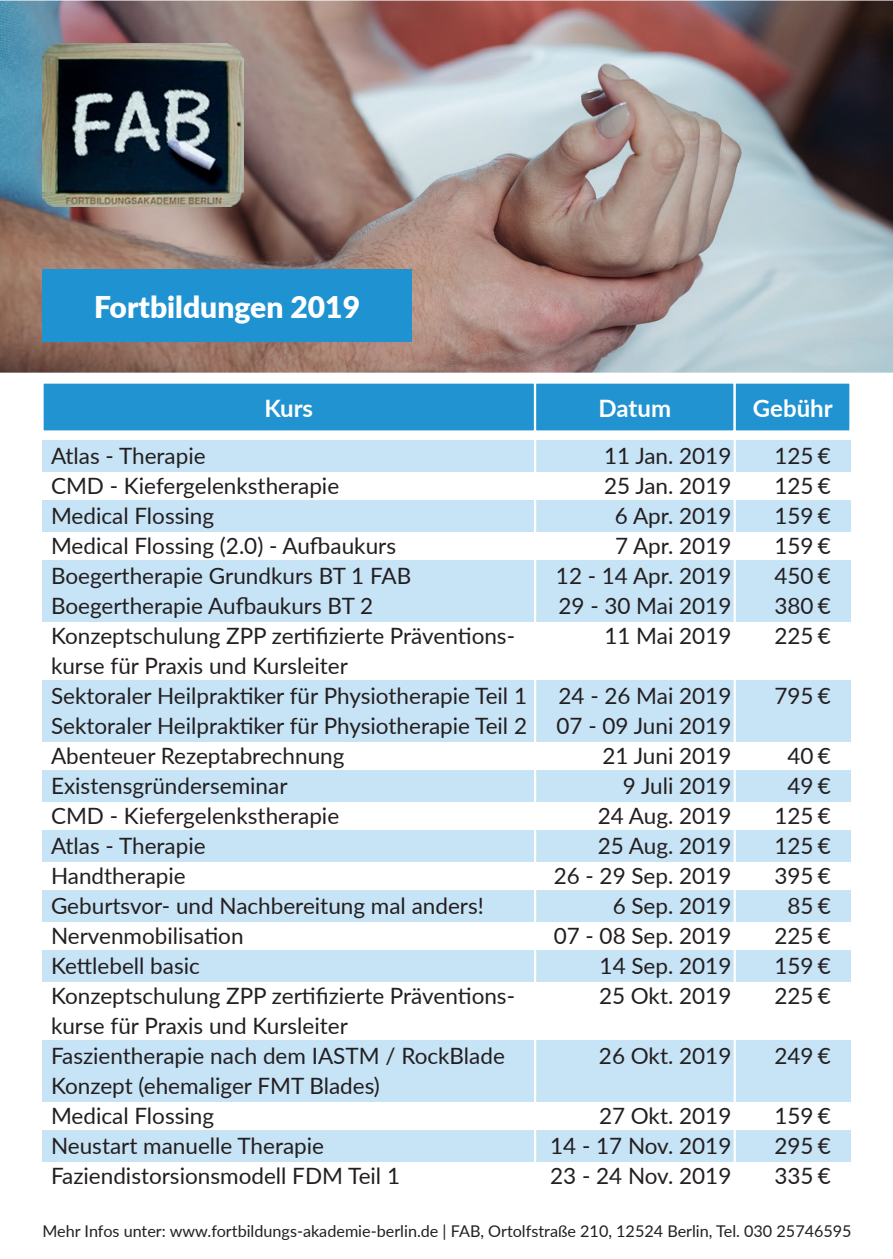
<style>
.page{position:relative;width:893px;height:1259px;background:#fff}
.page>*{position:absolute;margin:0;border:0;box-sizing:border-box;transform-origin:0 0}
.t1{font:900 30px "Lato";color:#fff}
.t2{font:700 24px "Lato";color:#fff}
.t3{font:22.5px/30px "Lato";color:#231f20}
.t4{font:16.2px "Lato";color:#231f20}
</style>
<div class="page">
<img style="left:0;top:1px;width:893px;height:372px">
<img style="left:43px;top:43px;width:200px;height:164px">
<div style="left:43px;top:269px;width:369px;height:72px;background:#1f93d1"></div>
<div style="left:43px;top:383px;width:807px;height:48px;background:#2193d1"></div>
<div style="left:43px;top:440px;width:493px;height:31px;background:#c7e3f6"></div>
<div style="left:536px;top:440px;width:200px;height:31px;background:#c7e3f6"></div>
<div style="left:813px;top:440px;width:37px;height:31px;background:#c7e3f6"></div>
<div style="left:736px;top:440px;width:77px;height:31px;background:#c7e3f6"></div>
<div style="left:43px;top:500px;width:493px;height:31px;background:#c7e3f6"></div>
<div style="left:536px;top:500px;width:200px;height:31px;background:#c7e3f6"></div>
<div style="left:813px;top:500px;width:37px;height:31px;background:#c7e3f6"></div>
<div style="left:736px;top:500px;width:77px;height:31px;background:#c7e3f6"></div>
<div style="left:43px;top:560px;width:493px;height:31px;background:#c7e3f6"></div>
<div style="left:536px;top:560px;width:200px;height:31px;background:#c7e3f6"></div>
<div style="left:813px;top:560px;width:37px;height:31px;background:#c7e3f6"></div>
<div style="left:736px;top:560px;width:77px;height:31px;background:#c7e3f6"></div>
<div style="left:43px;top:590px;width:493px;height:31px;background:#c7e3f6"></div>
<div style="left:536px;top:590px;width:200px;height:31px;background:#c7e3f6"></div>
<div style="left:813px;top:590px;width:37px;height:31px;background:#c7e3f6"></div>
<div style="left:736px;top:590px;width:77px;height:31px;background:#c7e3f6"></div>
<div style="left:43px;top:680px;width:493px;height:31px;background:#c7e3f6"></div>
<div style="left:536px;top:680px;width:200px;height:31px;background:#c7e3f6"></div>
<div style="left:813px;top:680px;width:37px;height:61px;background:#c7e3f6"></div>
<div style="left:736px;top:680px;width:77px;height:61px;background:#c7e3f6"></div>
<div style="left:43px;top:710px;width:493px;height:31px;background:#c7e3f6"></div>
<div style="left:536px;top:710px;width:200px;height:31px;background:#c7e3f6"></div>
<div style="left:43px;top:770px;width:493px;height:31px;background:#c7e3f6"></div>
<div style="left:536px;top:770px;width:200px;height:31px;background:#c7e3f6"></div>
<div style="left:813px;top:770px;width:37px;height:31px;background:#c7e3f6"></div>
<div style="left:736px;top:770px;width:77px;height:31px;background:#c7e3f6"></div>
<div style="left:43px;top:830px;width:493px;height:31px;background:#c7e3f6"></div>
<div style="left:536px;top:830px;width:200px;height:31px;background:#c7e3f6"></div>
<div style="left:813px;top:830px;width:37px;height:31px;background:#c7e3f6"></div>
<div style="left:736px;top:830px;width:77px;height:31px;background:#c7e3f6"></div>
<div style="left:43px;top:890px;width:493px;height:31px;background:#c7e3f6"></div>
<div style="left:43px;top:950px;width:493px;height:31px;background:#c7e3f6"></div>
<div style="left:536px;top:890px;width:200px;height:31px;background:#c7e3f6"></div>
<div style="left:536px;top:950px;width:200px;height:31px;background:#c7e3f6"></div>
<div style="left:813px;top:890px;width:37px;height:31px;background:#c7e3f6"></div>
<div style="left:813px;top:950px;width:37px;height:31px;background:#c7e3f6"></div>
<div style="left:736px;top:890px;width:77px;height:31px;background:#c7e3f6"></div>
<div style="left:736px;top:950px;width:77px;height:31px;background:#c7e3f6"></div>
<div style="left:43px;top:1040px;width:493px;height:61px;background:#c7e3f6"></div>
<div style="left:536px;top:1040px;width:200px;height:61px;background:#c7e3f6"></div>
<div style="left:813px;top:1040px;width:37px;height:61px;background:#c7e3f6"></div>
<div style="left:736px;top:1040px;width:77px;height:61px;background:#c7e3f6"></div>
<div style="left:43px;top:1130px;width:493px;height:31px;background:#c7e3f6"></div>
<div style="left:536px;top:1130px;width:200px;height:31px;background:#c7e3f6"></div>
<div style="left:813px;top:1130px;width:37px;height:31px;background:#c7e3f6"></div>
<div style="left:736px;top:1130px;width:77px;height:31px;background:#c7e3f6"></div>
<hr style="left:534px;top:430px;width:2px;height:773px;background:#fff">
<hr style="left:734px;top:430px;width:2px;height:773px;background:#fff">
<h1 class="t1" style="left:94px;top:284px;width:268px">Fortbildungen 2019</h1>
<p class="t2" style="left:264px;top:390px;width:50px">Kurs</p>
<p class="t2" style="left:599px;top:390px;width:74px">Datum</p>
<p class="t2" style="left:753px;top:390px;width:81px">Gebühr</p>
<p class="t3" style="left:51px;top:440px;width:156px">Atlas - Therapie</p>
<p class="t3" style="left:604px;top:440px;width:129px">11 Jan. 2019</p>
<p class="t3" style="left:774px;top:440px;width:58px">125 €</p>
<p class="t3" style="left:51px;top:470px;width:290px">CMD - Kiefergelenkstherapie</p>
<p class="t3" style="left:604px;top:470px;width:129px">25 Jan. 2019</p>
<p class="t3" style="left:774px;top:470px;width:58px">125 €</p>
<p class="t3" style="left:51px;top:500px;width:165px">Medical Flossing</p>
<p class="t3" style="left:615px;top:500px;width:118px">6 Apr. 2019</p>
<p class="t3" style="left:774px;top:500px;width:58px">159 €</p>
<p class="t3" style="left:51px;top:530px;width:347px">Medical Flossing (2.0) - Aufbaukurs</p>
<p class="t3" style="left:615px;top:530px;width:118px">7 Apr. 2019</p>
<p class="t3" style="left:774px;top:530px;width:58px">159 €</p>
<p class="t3" style="left:51px;top:560px;width:362px">Boegertherapie Grundkurs BT 1 FAB</p>
<p class="t3" style="left:556px;top:560px;width:177px">12 - 14 Apr. 2019</p>
<p class="t3" style="left:774px;top:560px;width:58px">450 €</p>
<p class="t3" style="left:51px;top:590px;width:324px">Boegertherapie Aufbaukurs BT 2</p>
<p class="t3" style="left:558px;top:590px;width:174px">29 - 30 Mai 2019</p>
<p class="t3" style="left:774px;top:590px;width:58px">380 €</p>
<p class="t3" style="left:51px;top:620px;width:466px">Konzeptschulung ZPP zertifizierte Präventions&shy;kurse für Praxis und Kursleiter</p>
<p class="t3" style="left:604px;top:620px;width:128px">11 Mai 2019</p>
<p class="t3" style="left:774px;top:620px;width:58px">225 €</p>
<p class="t3" style="left:51px;top:680px;width:478px">Sektoraler Heilpraktiker für Physiotherapie Teil 1</p>
<p class="t3" style="left:558px;top:680px;width:174px">24 - 26 Mai 2019</p>
<p class="t3" style="left:774px;top:680px;width:58px">795 €</p>
<p class="t3" style="left:51px;top:710px;width:478px">Sektoraler Heilpraktiker für Physiotherapie Teil 2</p>
<p class="t3" style="left:557px;top:710px;width:176px">07 - 09 Juni 2019</p>
<p class="t3" style="left:51px;top:770px;width:238px">Existensgründerseminar</p>
<p class="t3" style="left:623px;top:770px;width:110px">9 Juli 2019</p>
<p class="t3" style="left:787px;top:770px;width:45px">49€</p>
<p class="t3" style="left:51px;top:800px;width:290px">CMD - Kiefergelenkstherapie</p>
<p class="t3" style="left:598px;top:800px;width:135px">24 Aug. 2019</p>
<p class="t3" style="left:774px;top:800px;width:58px">125 €</p>
<p class="t3" style="left:51px;top:830px;width:156px">Atlas - Therapie</p>
<p class="t3" style="left:598px;top:830px;width:135px">25 Aug. 2019</p>
<p class="t3" style="left:774px;top:830px;width:58px">125 €</p>
<p class="t3" style="left:51px;top:860px;width:136px">Handtherapie</p>
<p class="t3" style="left:554px;top:860px;width:179px">26 - 29 Sep. 2019</p>
<p class="t3" style="left:774px;top:860px;width:58px">395 €</p>
<p class="t3" style="left:51px;top:890px;width:434px">Geburtsvor- und Nachbereitung mal anders!</p>
<p class="t3" style="left:51px;top:950px;width:150px">Kettlebell basic</p>
<p class="t3" style="left:51px;top:740px;width:295px">Abenteuer Rezeptabrechnung</p>
<p class="t3" style="left:602px;top:740px;width:130px">21 Juni 2019</p>
<p class="t3" style="left:787px;top:740px;width:45px">40€</p>
<p class="t3" style="left:613px;top:890px;width:120px">6 Sep. 2019</p>
<p class="t3" style="left:600px;top:950px;width:133px">14 Sep. 2019</p>
<p class="t3" style="left:787px;top:890px;width:45px">85€</p>
<p class="t3" style="left:51px;top:920px;width:194px">Nervenmobilisation</p>
<p class="t3" style="left:554px;top:920px;width:179px">07 - 08 Sep. 2019</p>
<p class="t3" style="left:774px;top:920px;width:58px">225 €</p>
<p class="t3" style="left:51px;top:980px;width:466px">Konzeptschulung ZPP zertifizierte Präventions&shy;kurse für Praxis und Kursleiter</p>
<p class="t3" style="left:599px;top:980px;width:134px">25 Okt. 2019</p>
<p class="t3" style="left:774px;top:980px;width:58px">225 €</p>
<p class="t3" style="left:51px;top:1040px;width:455px">Faszientherapie nach dem IASTM / RockBlade<br>Konzept (ehemaliger FMT Blades)</p>
<p class="t3" style="left:599px;top:1040px;width:134px">26 Okt. 2019</p>
<p class="t3" style="left:774px;top:1040px;width:58px">249 €</p>
<p class="t3" style="left:51px;top:1100px;width:165px">Medical Flossing</p>
<p class="t3" style="left:599px;top:1100px;width:134px">27 Okt. 2019</p>
<p class="t3" style="left:774px;top:1100px;width:58px">159 €</p>
<p class="t3" style="left:51px;top:1130px;width:275px">Neustart manuelle Therapie</p>
<p class="t3" style="left:550px;top:1130px;width:183px">14 - 17 Nov. 2019</p>
<p class="t3" style="left:774px;top:1130px;width:58px">295 €</p>
<p class="t3" style="left:51px;top:1160px;width:351px">Faziendistorsionsmodell FDM Teil 1</p>
<p class="t3" style="left:550px;top:1160px;width:183px">23 - 24 Nov. 2019</p>
<p class="t3" style="left:774px;top:1160px;width:58px">335 €</p>
<p class="t3" style="left:774px;top:950px;width:58px">159 €</p>
<p class="t4" style="left:43px;top:1220px;width:811px">Mehr Infos unter: www.fortbildungs-akademie-berlin.de | FAB, Ortolfstraße 210, 12524 Berlin, Tel. 030 25746595</p>
</div>
